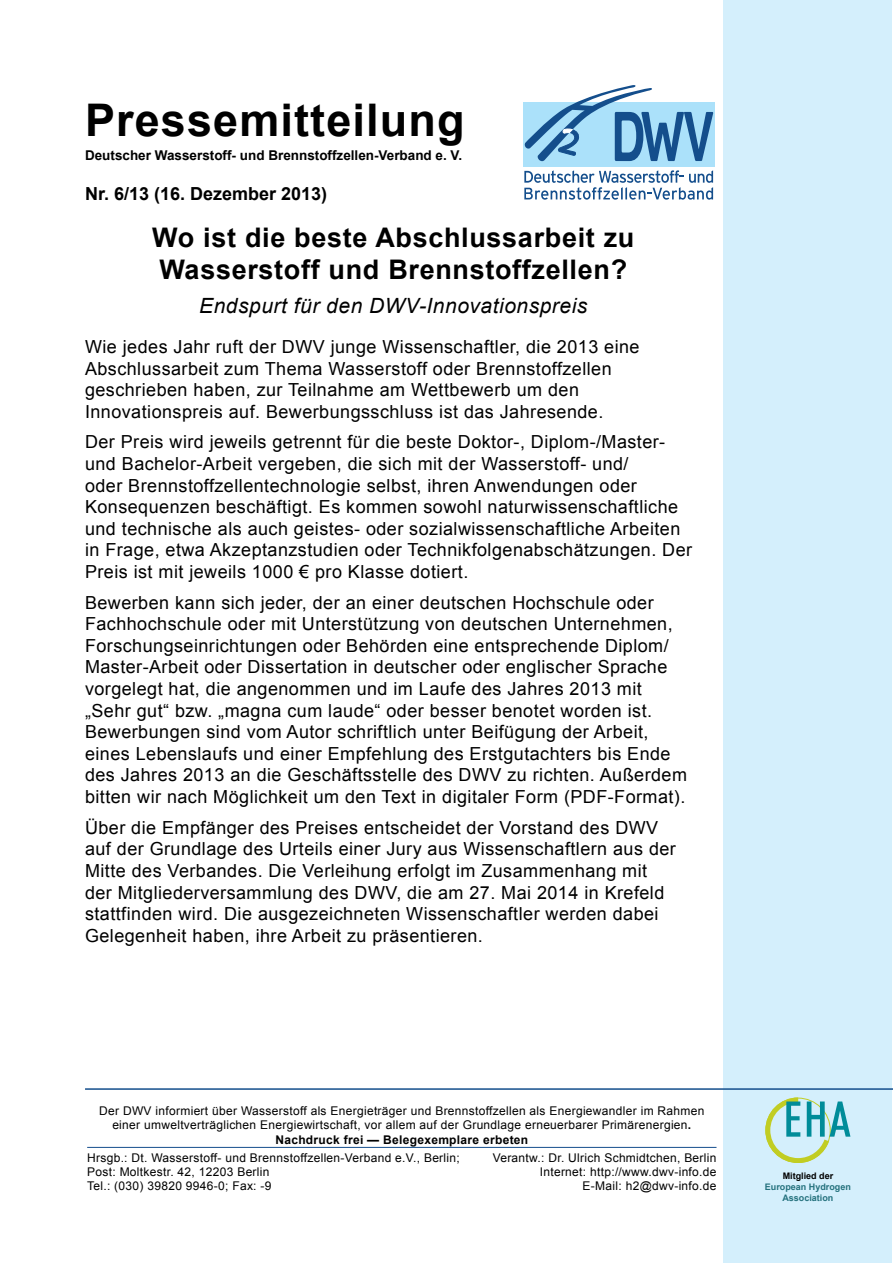
<style>
.page{position:relative;width:893px;height:1263px;background:#fff}
.page>*{position:absolute;margin:0;border:0;box-sizing:border-box;transform-origin:0 0}
.t1{font:700 45px "Arial";letter-spacing:.025em;color:#000}
.t2{font:700 27px/32.4px "Arial";letter-spacing:.025em;color:#000}
.t3{font:italic 21px "Arial";letter-spacing:.025em;color:#000}
.t4{font:18px/21.6px "Arial";letter-spacing:.025em;color:#000}
.t5{font:700 18px "Arial";color:#000}
.t6{font:700 13.5px "Arial";color:#000}
.t7{font:12px/14.4px "Arial";letter-spacing:.025em;color:#000;text-align:center}
.t8{font:700 9px/10.8px "Arial";color:#25727e;text-align:center}
.t9{font:700 9px "Arial";color:#000}
.s1{font-weight:700}
</style>
<div class="page">
<div style="left:724px;top:1px;width:168px;height:1262px;background:#d4effc"></div>
<div style="left:523px;top:102px;width:95px;height:64px;background:#abe1fa"></div>
<div style="left:614px;top:102px;width:100px;height:64px;background:#abe1fa"></div>
<svg style="left:524px;top:170px;width:189px;height:30px"></svg>
<svg style="left:524px;top:85px;width:189px;height:77px"></svg>
<svg style="left:765px;top:1097px;width:85px;height:66px"></svg>
<hr style="left:85px;top:1088px;width:808px;height:2px;background:#144e8c">
<hr style="left:87px;top:1147px;width:629px;height:1px;background:#144e8c">
<h1 class="t1" style="left:85px;top:90px;width:381px">Pressemitteilung</h1>
<p class="t6" style="left:85px;top:146px;width:379px">Deutscher Wasserstoff- und Brennstoffzellen-Verband e. V.</p>
<p class="t5" style="left:85px;top:181px;width:244px">Nr. 6/13 (16. Dezember 2013)</p>
<h2 class="t2" style="left:152px;top:222px;width:484px">Wo ist die beste Abschlussarbeit zu<br>Wasserstoff und Brennstoffzellen?</h2>
<p class="t3" style="left:199px;top:292px;width:390px">Endspurt für den DWV-Innovationspreis</p>
<p class="t4" style="left:85px;top:336px;width:556px">Wie jedes Jahr ruft der DWV junge Wissenschaftler, die 2013 eine Abschlussarbeit zum Thema Wasserstoff oder Brennstoffzellen geschrieben haben, zur Teilnahme am Wettbewerb um den Innovationspreis auf. Bewerbungsschluss ist das Jahresende.</p>
<p class="t4" style="left:85px;top:431px;width:609px">Der Preis wird jeweils getrennt für die beste Doktor-, Diplom-/Master&shy;und Bachelor-Arbeit vergeben, die sich mit der Wasserstoff- und/<br>oder Brennstoffzellentechnologie selbst, ihren Anwendungen oder Konsequenzen beschäftigt. Es kommen sowohl naturwissenschaftliche und technische als auch geistes- oder sozialwissenschaftliche Arbeiten in Frage, etwa Akzeptanzstudien oder Technikfolgenabschätzungen. Der Preis ist mit jeweils 1000 € pro Klasse dotiert.</p>
<p class="t4" style="left:85px;top:592px;width:603px">Bewerben kann sich jeder, der an einer deutschen Hochschule oder Fachhochschule oder mit Unterstützung von deutschen Unternehmen, Forschungseinrichtungen oder Behörden eine entsprechende Diplom/ Master-Arbeit oder Dissertation in deutscher oder englischer Sprache vorgelegt hat, die angenommen und im Laufe des Jahres 2013 mit „Sehr gut“ bzw. „magna cum laude“ oder besser benotet worden ist.<br>Bewerbungen sind vom Autor schriftlich unter Beifügung der Arbeit, eines Lebenslaufs und einer Empfehlung des Erstgutachters bis Ende des Jahres 2013 an die Geschäftsstelle des DWV zu richten. Außerdem bitten wir nach Möglichkeit um den Text in digitaler Form (PDF-Format).</p>
<p class="t4" style="left:85px;top:817px;width:592px">Über die Empfänger des Preises entscheidet der Vorstand des DWV auf der Grundlage des Urteils einer Jury aus Wissenschaftlern aus der Mitte des Verbandes. Die Verleihung erfolgt im Zusammenhang mit der Mitgliederversammlung des DWV, die am 27. Mai 2014 in Krefeld stattfinden wird. Die ausgezeichneten Wissenschaftler werden dabei Gelegenheit haben, ihre Arbeit zu präsentieren.</p>
<p class="t7" style="left:99px;top:1103px;width:607px">Der DWV informiert über Wasserstoff als Energieträger und Brennstoffzellen als Energiewandler im Rahmen einer umweltverträglichen Energiewirtschaft, vor allem auf der Grundlage erneuerbarer Primärenergien<span class="s1">.<br>Nachdruck frei — Belegexemplare erbeten</span></p>
<p class="t7" style="left:87px;top:1150px;width:374px">Hrsgb.: Dt. Wasserstoff- und Brennstoffzellen-Verband e.V., Berlin;</p>
<p class="t7" style="left:493px;top:1150px;width:225px">Verantw.: Dr. Ulrich Schmidtchen, Berlin</p>
<p class="t7" style="left:87px;top:1164px;width:184px">Post: Moltkestr. 42, 12203 Berlin</p>
<p class="t7" style="left:540px;top:1164px;width:178px">Internet: http://www.dwv-info.de</p>
<p class="t7" style="left:87px;top:1179px;width:186px">Tel.: (030) 39820 9946-0; Fax: -9</p>
<p class="t7" style="left:583px;top:1179px;width:135px">E-Mail: h2@dwv-info.de</p>
<p class="t9" style="left:783px;top:1170px;width:52px">Mitglied der</p>
<p class="t8" style="left:765px;top:1181px;width:88px">European Hydrogen<br>Association</p>
</div>
